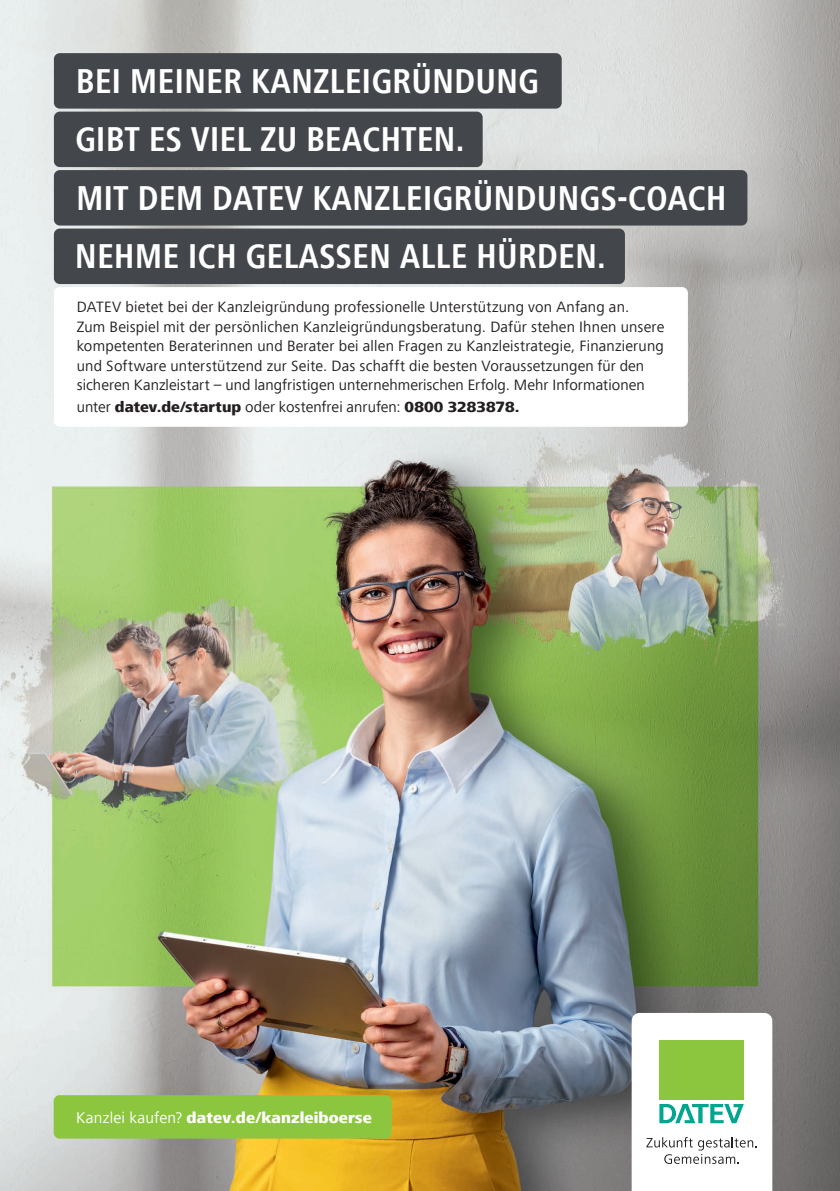
<style>
.page{position:relative;width:840px;height:1191px;background:#fff}
.page>*{position:absolute;margin:0;border:0;box-sizing:border-box;transform-origin:0 0}
.t1{font:700 condensed 35.6px/58.6px "Frutiger Next Com";color:#fff}
.t2{font:800 16px "Frutiger Next Com";letter-spacing:.005em;color:#fff}
.t3{font:15.4px/19.4px "Frutiger Next Com";letter-spacing:.01em;color:#231f20}
.t4{font:800 15.4px "Frutiger Next Com";letter-spacing:.005em;color:#231f20}
.s1{font-weight:400}
</style>
<div class="page">
<hr style="left:839px;top:0;width:1px;height:1191px;background:#ffef83">
<img style="left:0;top:0;width:839px;height:1191px">
<div style="left:54px;top:228px;width:570px;height:56px;background:#43474c;border-radius:6px"></div>
<div style="left:54px;top:53px;width:507px;height:56px;background:#43474c;border-radius:6px"></div>
<div style="left:54px;top:112px;width:428px;height:55px;background:#43474c;border-radius:6px"></div>
<div style="left:54px;top:170px;width:693px;height:55px;background:#43474c;border-radius:6px"></div>
<div style="left:54px;top:287px;width:633px;height:140px;background:#fff;border-radius:6px"></div>
<svg style="left:631px;top:1013px;width:140px;height:178px"></svg>
<div style="left:54px;top:1095px;width:337px;height:43px;background:#8bc63e;border-radius:6px"></div>
<h1 class="t1" style="left:75px;top:51px;width:653px">BEI MEINER KANZLEIGRÜNDUNG<br>GIBT ES VIEL ZU BEACHTEN.<br>MIT DEM DATEV KANZLEIGRÜNDUNGS-COACH</h1>
<h1 class="t1" style="left:75px;top:227px;width:532px">NEHME ICH GELASSEN ALLE HÜRDEN.</h1>
<p class="t3" style="left:77px;top:297px;width:588px">DATEV bietet bei der Kanzleigründung professionelle Unterstützung von Anfang an.<br>Zum Beispiel mit der persönlichen Kanzleigründungsberatung. Dafür stehen Ihnen unsere kompetenten Beraterinnen und Berater bei allen Fragen zu Kanzleistrategie, Finanzierung und Software unterstützend zur Seite. Das schafft die besten Voraussetzungen für den sicheren Kanzleistart – und langfristigen unternehmerischen Erfolg. Mehr Informationen</p>
<p class="t4" style="left:77px;top:398px;width:444px"><span class="s1">unter</span> datev.de/startup <span class="s1">oder kostenfrei anrufen:</span> 0800 3283878.</p>
<p class="t2" style="left:76px;top:1108px;width:297px"><span class="s1">Kanzlei kaufen?</span> datev.de/kanzleiboerse</p>
</div>
